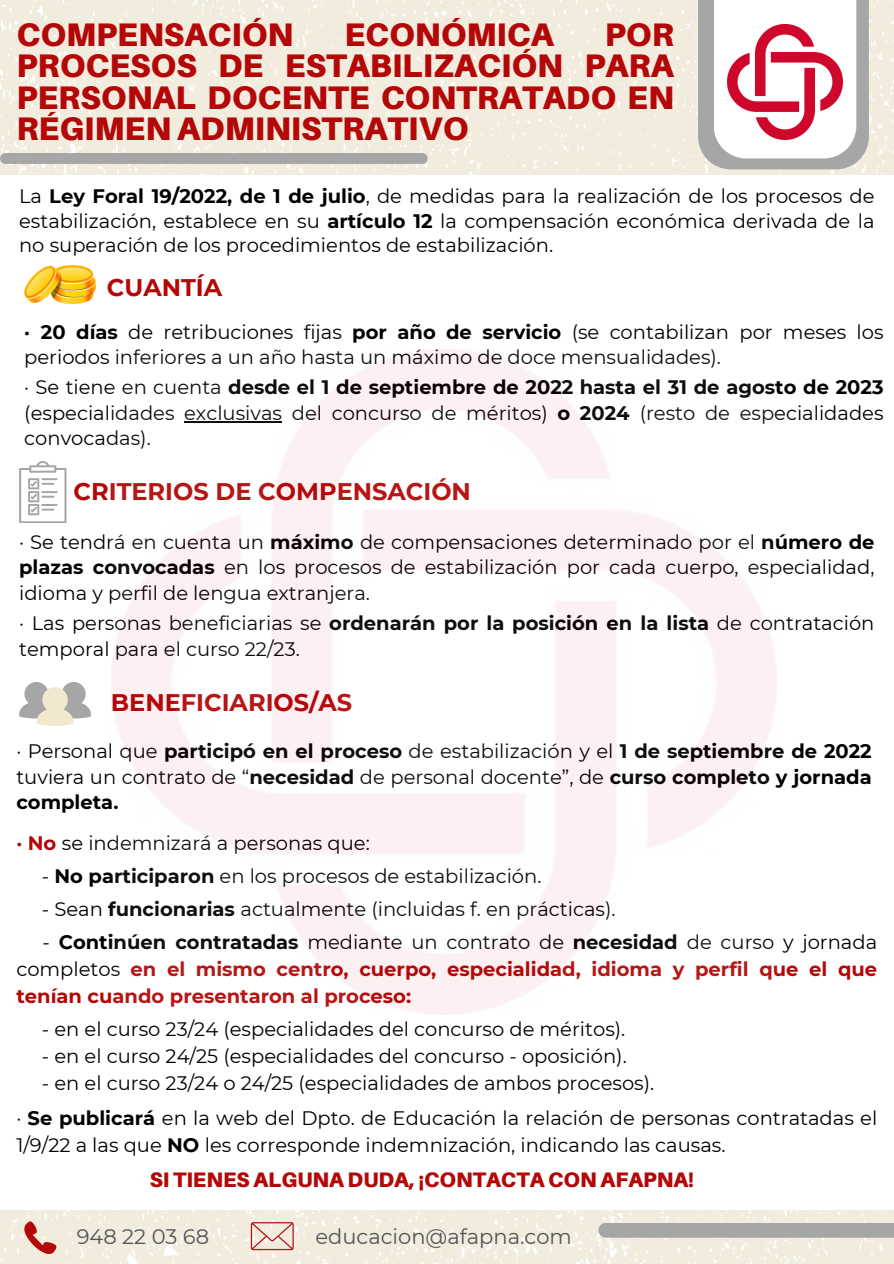
<style>
.page{position:relative;width:894px;height:1264px;background:#fff}
.page>*{position:absolute;margin:0;border:0;box-sizing:border-box;transform-origin:0 0}
.t1{font:900 32.55px/31.5px "Aileron";color:#b40707;text-align:justify}
.t2{font:700 24px "Montserrat";color:#b40707}
.t3{font:900 21px "Aileron";color:#b40707}
.t4{font:21px "Montserrat";color:#545454}
.t5{font:19.5px/25.2px "Montserrat";color:#000;text-align:justify}
.t6{font:700 19.5px/27px "Montserrat";color:#b40707;text-align:justify}
.t7{font:700 19.5px/25px "Montserrat";color:#000;text-align:justify}
.s1{font-weight:700}
.s2{font-weight:400}
.s3{font-weight:700;color:#b40707}
.s4{font-weight:400;color:#000}
.s5{color:#000}
</style>
<div class="page">
<svg style="left:0;top:1210px;width:893px;height:53px;background:#f1ecdf"></svg>
<svg style="left:24px;top:1221px;width:33px;height:32px"></svg>
<div style="left:0;top:0;width:893px;height:174px;background:#f1ecde"></div>
<div style="left:0;top:153px;width:427px;height:11px;background:#a6a6a6"></div>
<div style="left:598px;top:1222px;width:295px;height:15px;background:#a6a6a6"></div>
<svg style="left:251px;top:1222px;width:42px;height:28px"></svg>
<div style="left:697px;top:0;width:171px;height:169px;background:#a6a6a6"></div>
<div style="left:713px;top:0;width:143px;height:158px;background:#fff"></div>
<img style="left:727px;top:25px;width:115px;height:114px">
<img style="left:24px;top:265px;width:71px;height:39px">
<svg style="left:19px;top:461px;width:47px;height:62px"></svg>
<svg style="left:19px;top:682px;width:72px;height:43px"></svg>
<img style="left:111px;top:349px;width:665px;height:665px">
<p class="t1" style="left:16px;top:18px;width:278px">COMPENSACIÓN</p>
<p class="t1" style="left:344px;top:18px;width:211px">ECONÓMICA</p>
<p class="t1" style="left:16px;top:18px;width:659px;text-indent:588px">POR PROCESOS DE ESTABILIZACIÓN PARA PERSONAL DOCENTE CONTRATADO EN RÉGIMEN ADMINISTRATIVO</p>
<p class="t5" style="left:19px;top:183px;width:856px;line-height:24.8px">La <span class="s1">Ley Foral 19/2022, de 1 de julio</span>, de medidas para la realización de los procesos de estabilización, establece en su <span class="s1">artículo 12</span> la compensación económica derivada de la no superación de los procedimientos de estabilización.</p>
<h3 class="t2" style="left:107px;top:273px;width:117px">CUANTÍA</h3>
<p class="t5" style="left:24px;top:319px;width:860px"><span class="s1">· 20 días</span> de retribuciones fijas <span class="s1">por año de servicio</span> (se contabilizan por meses los periodos inferiores a un año hasta un máximo de doce mensualidades).</p>
<h3 class="t5" style="left:24px;top:375px;width:860px">· Se tiene en cuenta <span class="s1">desde el 1 de septiembre de 2022 hasta el 31 de agosto de 2023 </span>(especialidades exclusivas del concurso de méritos) <span class="s1">o 2024</span> (resto de especialidades convocadas).</h3>
<p class="t2" style="left:73px;top:477px;width:399px">CRITERIOS DE COMPENSACIÓN</p>
<p class="t5" style="left:19px;top:530px;width:856px">· Se tendrá en cuenta un <span class="s1">máximo</span> de compensaciones determinado por el <span class="s1">número de plazas convocadas</span> en los procesos de estabilización por cada cuerpo, especialidad, idioma y perfil de lengua extranjera.</p>
<p class="t5" style="left:19px;top:610px;width:856px">· Las personas beneficiarias se <span class="s1">ordenarán por la posición en la lista</span> de contratación temporal para el curso 22/23.</p>
<p class="t2" style="left:111px;top:687px;width:243px">BENEFICIARIOS/AS</p>
<p class="t7" style="left:16px;top:738px;width:856px"><span class="s2">· Personal que</span> participó en el proceso <span class="s2">de estabilización y el</span> 1 de septiembre de 2022 <span class="s2">tuviera un contrato de “</span>necesidad <span class="s2">de personal docente”, de</span> curso completo y jornada completa.</p>
<p class="t5" style="left:16px;top:830px;width:355px"><span class="s3">· No</span> se indemnizará a personas que:</p>
<p class="t5" style="left:42px;top:863px;width:501px">- <span class="s1">No participaron</span> en los procesos de estabilización.</p>
<h3 class="t5" style="left:42px;top:896px;width:575px">- Sean <span class="s1">funcionarias</span> actualmente (incluidas f. en prácticas).</h3>
<p class="t6" style="left:16px;top:928px;width:862px;text-indent:26px"><span class="s4">-</span> <span class="s5">Continúen contratadas</span> <span class="s4">mediante un contrato de</span> <span class="s5">necesidad</span> <span class="s4">de curso y jornada completos</span> en el mismo centro, cuerpo, especialidad, idioma y perfil que el que tenían cuando presentaron al proceso:</p>
<p class="t5" style="left:42px;top:1016px;width:584px">- en el curso 23/24 (especialidades del concurso de méritos).</p>
<p class="t5" style="left:42px;top:1043px;width:586px">- en el curso 24/25 (especialidades del concurso - oposición).</p>
<p class="t5" style="left:42px;top:1070px;width:613px">- en el curso 23/24 o 24/25 (especialidades de ambos procesos).</p>
<p class="t5" style="left:16px;top:1104px;width:862px;line-height:27px">· <span class="s1">Se publicará</span> en la web del Dpto. de Educación la relación de personas contratadas el<br>1/9/22 a las que <span class="s1">NO</span> les corresponde indemnización, indicando las causas.</p>
<p class="t3" style="left:150px;top:1166px;width:546px">SI TIENES ALGUNA DUDA, ¡CONTACTA CON AFAPNA!</p>
<p class="t4" style="left:77px;top:1224px;width:134px">948 22 03 68</p>
<p class="t4" style="left:315px;top:1224px;width:258px">educacion@afapna.com</p>
</div>
